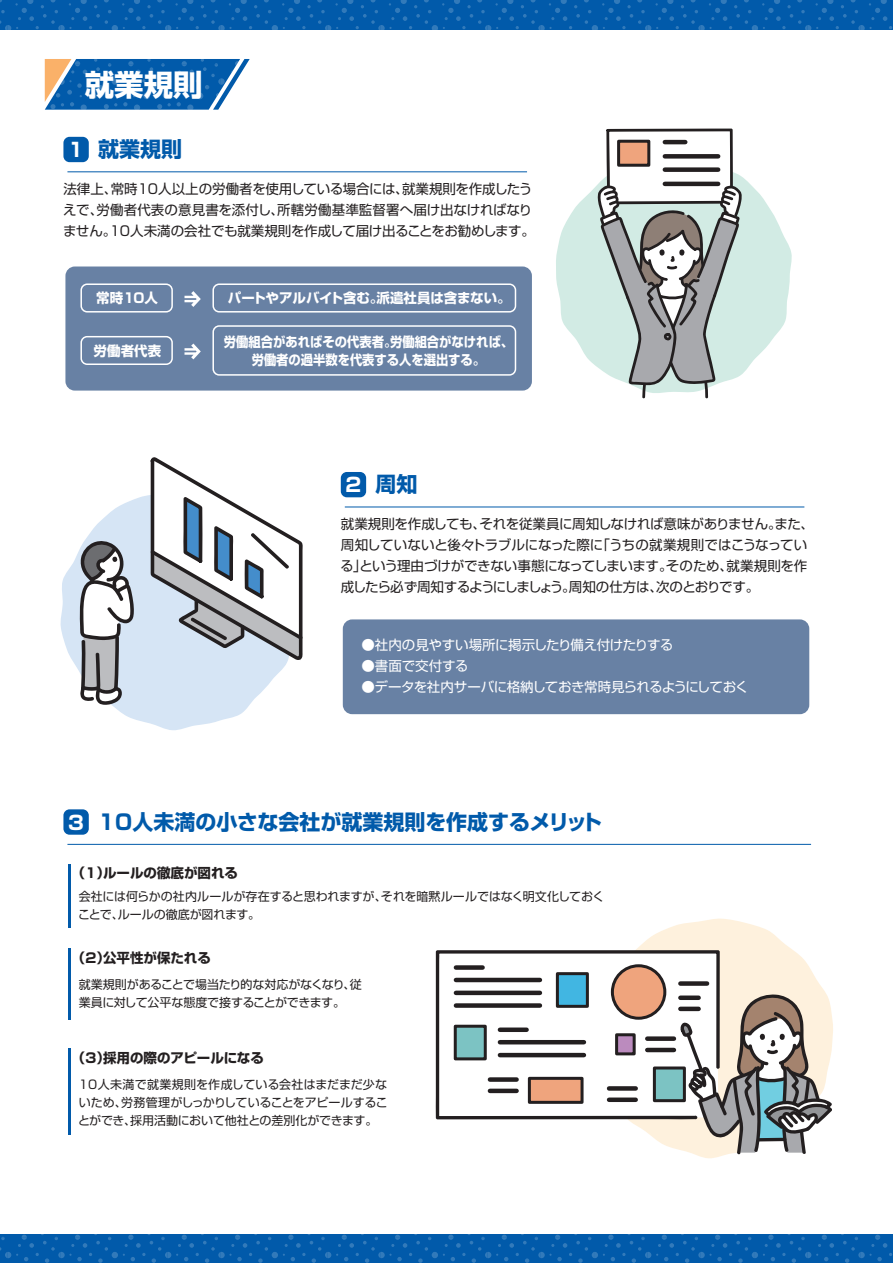
<style>
.page{position:relative;width:893px;height:1263px;background:#fff}
.page>*{position:absolute;margin:0;border:0;box-sizing:border-box;transform-origin:0 0}
.t1{font:700 29.55px "Shin Go Pro";color:#fff}
.t2{font:700 21px "Shin Go Pro";color:#015aaa}
.t3{font:700 19.35px "Shin Go Pro";color:#fff}
.t4{font:13.5px/21px "Shin Go Pro";letter-spacing:-.015em;color:#231f20}
.t5{font:13.5px "Shin Go Pro";letter-spacing:-.03em;color:#fff}
.t6{font:700 13.5px/18px "Shin Go Pro";color:#fff;text-align:center;scale:.91 1}
.t7{font:700 13.5px "Shin Go Pro";color:#231f20}
.t8{font:700 13.5px "Shin Go Pro";color:#fff}
.t9{font:13.5px "Shin Go Pro";letter-spacing:-.01em;color:#fff}
.t10{font:12px/18px "Shin Go Pro";letter-spacing:-.015em;color:#231f20}
.s1{font-size:19.35px;color:#fff}
</style>
<div class="page">
<svg style="left:556px;top:177px;width:236px;height:197px;fill:#d2ebe4"></svg>
<svg style="left:60px;top:495px;width:228px;height:236px;fill:#d6e5f5"></svg>
<svg style="left:596px;top:918px;width:237px;height:241px;fill:#fef2e0"></svg>
<div style="left:63px;top:137px;width:26px;height:25px;background:#015aaa;border-radius:6px"></div>
<hr style="left:67px;top:171px;width:460px;height:1px;background:#015aaa">
<div style="left:341px;top:472px;width:25px;height:25px;background:#015aaa;border-radius:6px"></div>
<hr style="left:345px;top:507px;width:459px;height:1px;background:#015aaa">
<svg style="left:45px;top:59px;width:205px;height:51px;background:#3276b2"></svg>
<div style="left:63px;top:809px;width:26px;height:26px;background:#015aaa;border-radius:6px"></div>
<hr style="left:67px;top:844px;width:744px;height:1px;background:#015aaa">
<hr style="left:68px;top:865px;width:2px;height:63px;background:#015aaa">
<hr style="left:68px;top:1049px;width:2px;height:86px;background:#015aaa">
<hr style="left:68px;top:949px;width:2px;height:71px;background:#015aaa">
<div style="left:65px;top:266px;width:467px;height:125px;background:#6881a4;border-radius:9px"></div>
<div style="left:80px;top:283px;width:93px;height:30px;border:2px solid #fff;border-radius:6px"></div>
<div style="left:212px;top:283px;width:304px;height:30px;border:2px solid #fff;border-radius:6px"></div>
<svg style="left:184px;top:291px;width:17px;height:16px"></svg>
<div style="left:80px;top:336px;width:93px;height:29px;border:2px solid #fff;border-radius:6px"></div>
<div style="left:212px;top:325px;width:304px;height:51px;border:2px solid #fff;border-radius:6px"></div>
<svg style="left:184px;top:344px;width:17px;height:15px"></svg>
<div style="left:343px;top:619px;width:466px;height:95px;background:#6881a4;border-radius:9px"></div>
<svg style="left:150px;top:457px;width:153px;height:203px"></svg>
<svg style="left:79px;top:540px;width:55px;height:165px"></svg>
<svg style="left:436px;top:950px;width:284px;height:169px"></svg>
<svg style="left:680px;top:994px;width:152px;height:161px"></svg>
<div style="left:456px;top:965px;width:27px;height:5px;background:#231f20"></div>
<hr style="left:456px;top:978px;width:84px;height:4px;background:#231f20">
<hr style="left:456px;top:991px;width:84px;height:4px;background:#231f20">
<div style="left:456px;top:1003px;width:84px;height:5px;background:#231f20"></div>
<div style="left:556px;top:972px;width:33px;height:36px;background:#41b6e2;border:3px solid #231f20"></div>
<div style="left:500px;top:1027px;width:27px;height:5px;background:#231f20"></div>
<div style="left:490px;top:1077px;width:27px;height:5px;background:#231f20"></div>
<hr style="left:490px;top:1089px;width:27px;height:4px;background:#231f20">
<div style="left:609px;top:1086px;width:27px;height:5px;background:#231f20"></div>
<div style="left:609px;top:1097px;width:27px;height:5px;background:#231f20"></div>
<div style="left:647px;top:1036px;width:27px;height:5px;background:#231f20"></div>
<hr style="left:647px;top:1048px;width:27px;height:4px;background:#231f20">
<hr style="left:500px;top:1040px;width:84px;height:4px;background:#231f20">
<hr style="left:500px;top:1053px;width:84px;height:4px;background:#231f20">
<div style="left:680px;top:981px;width:27px;height:5px;background:#231f20"></div>
<hr style="left:680px;top:1007px;width:19px;height:4px;background:#231f20">
<div style="left:680px;top:995px;width:19px;height:5px;background:#231f20"></div>
<div style="left:454px;top:1025px;width:33px;height:35px;background:#7cc3c3;border:3px solid #231f20"></div>
<div style="left:653px;top:1066px;width:33px;height:36px;background:#7cc3c3;border:3px solid #231f20"></div>
<div style="left:615px;top:1033px;width:21px;height:22px;background:#bb8bbe;border:3px solid #231f20"></div>
<div style="left:528px;top:1077px;width:56px;height:27px;background:#efa47d;border:3px solid #231f20"></div>
<div style="left:612px;top:966px;width:53px;height:52px;background:#efa47d;border-radius:50%"></div>
<div style="left:611px;top:964px;width:55px;height:56px;border:3px solid #231f20;border-radius:50%"></div>
<svg style="left:598px;top:129px;width:144px;height:270px"></svg>
<hr style="left:665px;top:140px;width:20px;height:4px;background:#231f20">
<div style="left:665px;top:154px;width:53px;height:5px;background:#231f20"></div>
<div style="left:665px;top:167px;width:53px;height:5px;background:#231f20"></div>
<hr style="left:665px;top:182px;width:53px;height:4px;background:#231f20">
<div style="left:617px;top:140px;width:33px;height:27px;background:#efa47d;border:3px solid #231f20"></div>
<svg style="left:0;top:0;width:893px;height:29px;background:#055dab"></svg>
<svg style="left:0;top:1234px;width:893px;height:29px;background:#055dab"></svg>
<h1 class="t1" style="left:85px;top:61px;width:119px">就業規則</h1>
<h2 class="t2" style="left:98px;top:132px;width:85px">就業規則</h2>
<p class="t4" style="left:63px;top:177px;width:473px">法律上、常時10人以上の労働者を使用している場合には、就業規則を作成したうえで、労働者代表の意見書を添付し、所轄労働基準監督署へ届け出なければなりません。10人未満の会社でも就業規則を作成して届け出ることをお勧めします。</p>
<h3 class="t3" style="left:68px;top:134px;width:17px">1</h3>
<p class="t8" style="left:96px;top:287px;width:63px">常時10人</p>
<p class="t8" style="left:228px;top:287px;width:284px">パートやアルバイト含む。派遣社員は含まない。</p>
<p class="t8" style="left:94px;top:340px;width:69px">労働者代表</p>
<p class="t6" style="left:224px;top:331px;width:320px">労働組合があればその代表者。労働組合がなければ、労働者の過半数を代表する人を選出する。</p>
<h2 class="t2" style="left:345px;top:468px;width:73px"><span class="s1">2</span> 周知</h2>
<p class="t4" style="left:340px;top:512px;width:475px">就業規則を作成しても、それを従業員に周知しなければ意味がありません。また、周知していないと後々トラブルになった際に「うちの就業規則ではこうなっている」という理由づけができない事態になってしまいます。そのため、就業規則を作成したら必ず周知するようにしましょう。周知の仕方は、次のとおりです。</p>
<p class="t5" style="left:361px;top:634px;width:313px">●社内の見やすい場所に掲示したり備え付けたりする</p>
<p class="t9" style="left:361px;top:655px;width:108px">●書面で交付する</p>
<p class="t5" style="left:361px;top:676px;width:389px">●データを社内サーバに格納しておき常時見られるようにしておく</p>
<h2 class="t2" style="left:68px;top:805px;width:535px"><span class="s1">3</span> 10人未満の小さな会社が就業規則を作成するメリット</h2>
<p class="t7" style="left:72px;top:862px;width:168px">（１）ルールの徹底が図れる</p>
<p class="t10" style="left:78px;top:886px;width:528px">会社には何らかの社内ルールが存在すると思われますが、それを暗黙ルールではなく明文化しておくことで、ルールの徹底が図れます。</p>
<p class="t7" style="left:72px;top:947px;width:140px">（２）公平性が保たれる</p>
<p class="t10" style="left:79px;top:974px;width:284px">就業規則があることで場当たり的な対応がなくなり、従業員に対して公平な態度で接することができます。</p>
<p class="t7" style="left:72px;top:1047px;width:193px">（３）採用の際のアピールになる</p>
<p class="t10" style="left:78px;top:1074px;width:311px;text-align:justify">10人未満で就業規則を作成している会社はまだまだ少ないため、労務管理がしっかりしていることをアピールすることができ、採用活動において他社との差別化ができます。</p>
</div>
